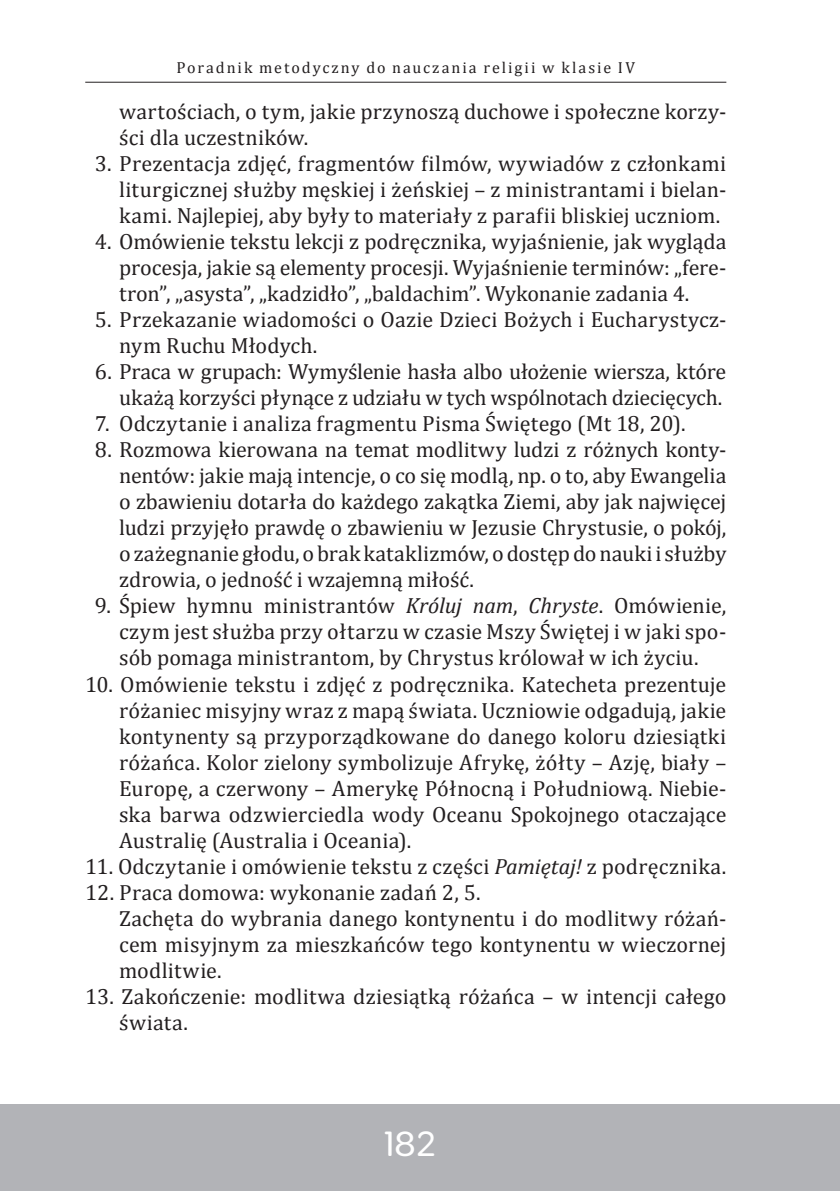
<style>
.page{position:relative;width:840px;height:1191px;background:#fff}
.page>*{position:absolute;margin:0;border:0;box-sizing:border-box;transform-origin:0 0}
.t1{font:300 36px "Merge";color:#fff}
.t2{font:22px/26px "Cambria";letter-spacing:.005em;color:#231f20;text-align:justify}
.t3{font:16px "Cambria";letter-spacing:.12em;color:#231f20}
.s1{font-style:italic}
</style>
<div class="page">
<div style="left:0;top:1104px;width:839px;height:87px;background:#b2b3b7"></div>
<hr style="left:85px;top:82px;width:641px;height:1px;background:#231f20">
<p class="t3" style="left:176px;top:58px;width:459px">Poradnik metodyczny do nauczania religii w klasie IV</p>
<p class="t2" style="left:119px;top:99px;width:608px">wartościach, o tym, jakie przynoszą duchowe i społeczne korzy&shy;ści dla uczestników.</p>
<p class="t2" style="left:119px;top:151px;width:608px;text-indent:-24px">3. Prezentacja zdjęć, fragmentów filmów, wywiadów z członkami liturgicznej służby męskiej i żeńskiej – z ministrantami i bielan&shy;kami. Najlepiej, aby były to materiały z parafii bliskiej uczniom.</p>
<p class="t2" style="left:119px;top:229px;width:608px;text-indent:-24px">4. Omówienie tekstu lekcji z podręcznika, wyjaśnienie, jak wygląda procesja, jakie są elementy procesji. Wyjaśnienie terminów: „fere&shy;tron”, „asysta”, „kadzidło”, „baldachim”. Wykonanie zadania 4.</p>
<p class="t2" style="left:119px;top:307px;width:608px;text-indent:-24px">5. Przekazanie wiadomości o Oazie Dzieci Bożych i Eucharystycz&shy;nym Ruchu Młodych.</p>
<p class="t2" style="left:95px;top:359px;width:632px;text-align:right">6. Praca w grupach: Wymyślenie hasła albo ułożenie wiersza, które ukażą korzyści płynące z udziału w tych wspólnotach dziecięcych.</p>
<p class="t2" style="left:95px;top:411px;width:592px">7. Odczytanie i analiza fragmentu Pisma Świętego (Mt 18, 20).</p>
<p class="t2" style="left:119px;top:437px;width:608px;text-indent:-24px">8. Rozmowa kierowana na temat modlitwy ludzi z różnych konty&shy;nentów: jakie mają intencje, o co się modlą, np. o to, aby Ewangelia o zbawieniu dotarła do każdego zakątka Ziemi, aby jak najwięcej ludzi przyjęło prawdę o zbawieniu w Jezusie Chrystusie, o pokój, o zażegnanie głodu, o brak kataklizmów, o dostęp do nauki i służby zdrowia, o jedność i wzajemną miłość.</p>
<p class="t2" style="left:119px;top:593px;width:608px;text-indent:-24px">9. Śpiew hymnu ministrantów <span class="s1">Króluj nam</span>, <span class="s1">Chryste</span>. Omówienie, czym jest służba przy ołtarzu w czasie Mszy Świętej i w jaki spo&shy;sób pomaga ministrantom, by Chrystus królował w ich życiu.</p>
<p class="t2" style="left:119px;top:671px;width:608px;text-indent:-34px">10. Omówienie tekstu i zdjęć z podręcznika. Katecheta prezentuje różaniec misyjny wraz z mapą świata. Uczniowie odgadują, jakie kontynenty są przyporządkowane do danego koloru dziesiątki różańca. Kolor zielony symbolizuje Afrykę, żółty – Azję, biały – Europę, a czerwony – Amerykę Północną i Południową. Niebie&shy;ska barwa odzwierciedla wody Oceanu Spokojnego otaczające Australię (Australia i Oceania).</p>
<p class="t2" style="left:85px;top:853px;width:642px">11. Odczytanie i omówienie tekstu z części <span class="s1">Pamiętaj!</span> z podręcznika.</p>
<p class="t2" style="left:119px;top:879px;width:608px;text-align:left;text-indent:-34px">12. Praca domowa: wykonanie zadań 2, 5.<br>Zachęta do wybrania danego kontynentu i do modlitwy różań&shy;cem misyjnym za mieszkańców tego kontynentu w wieczornej modlitwie.</p>
<p class="t2" style="left:119px;top:983px;width:608px;text-indent:-34px">13. Zakończenie: modlitwa dziesiątką różańca – w intencji całego świata.</p>
<p class="t1" style="left:382px;top:1122px;width:55px">182</p>
</div>
